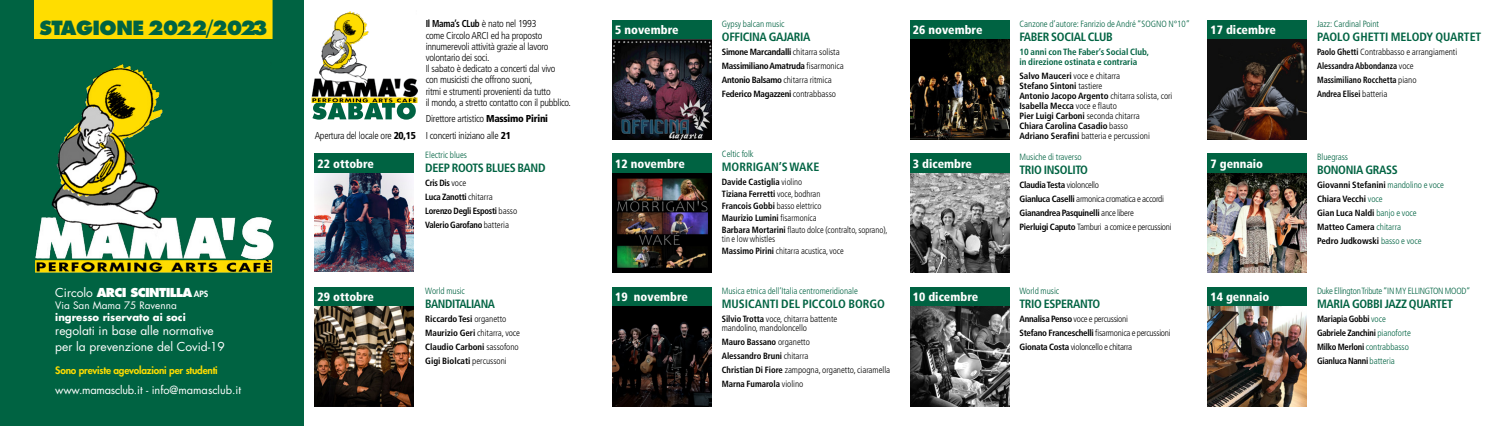
<style>
.page{position:relative;width:1494px;height:426px;background:#fff}
.page>*{position:absolute;margin:0;border:0;box-sizing:border-box;transform-origin:0 0}
.t1{font:800 19px "Futura Std";letter-spacing:-.025em;color:#006342}
.t2{font:700 condensed 12px "Frutiger LT Std";letter-spacing:-.03em;color:#006342}
.t3{font:900 condensed 12px "Frutiger LT Std";color:#fff}
.t4{font:700 condensed 12px "Frutiger LT Std";letter-spacing:-.005em;color:#006342}
.t5{font:12px/16px "Futura Std";color:#fff}
.t6{font:800 12px "Futura Std";letter-spacing:-.05em;color:#fff}
.t7{font:11px "Futura Std";color:#fff}
.t8{font:300 condensed 10px/11.2px "Frutiger LT Std";letter-spacing:-.025em;color:#000}
.t9{font:800 10px "Futura Std";letter-spacing:-.02em;color:#fd0}
.t10{font:700 10px "Futura Std";color:#fff}
.t11{font:10px "Futura Std";color:#fff}
.t12{font:700 condensed 9px/14px "Frutiger LT Std";letter-spacing:-.005em;color:#000}
.t13{font:300 condensed 9px/14px "Frutiger LT Std";letter-spacing:-.02em;color:#000}
.t14{font:300 condensed 9px/12px "Frutiger LT Std";color:#000;scale:.96 1}
.t15{font:300 condensed 9px "Frutiger LT Std";color:#006342}
.t16{font:700 condensed 9px/14px "Frutiger LT Std";letter-spacing:-.03em;color:#000;scale:.96 1}
.t17{font:700 condensed 9px/14px "Frutiger LT Std";letter-spacing:-.03em;color:#000}
.t18{font:700 condensed 9px/14px "Frutiger LT Std";letter-spacing:-.005em;color:#000;scale:.96 1}
.t19{font:700 condensed 9px/14px "Frutiger LT Std";letter-spacing:-.005em;color:#000;scale:.9 1}
.t20{font:700 condensed 9px/10px "Frutiger LT Std";letter-spacing:-.005em;color:#006342}
.t21{font:300 condensed 9px/9px "Frutiger LT Std";color:#000}
.t22{font:300 condensed 9px "Frutiger LT Std";letter-spacing:-.025em;color:#006342}
.s1{font-weight:400}
.s2{font-size:8.4px}
.s3{font-weight:700}
.s4{font-stretch:normal}
.s5{font-weight:900}
.s6{font-weight:300}
.s7{font-weight:300;color:#006342}
</style>
<div class="page">
<div style="left:0;top:0;width:303px;height:425px;background:#006342"></div>
<div style="left:35px;top:0;width:238px;height:38px;background:#fd0"></div>
<div style="left:612px;top:153px;width:99px;height:20px;background:#006342"></div>
<img style="left:612px;top:173px;width:99px;height:99px">
<div style="left:1208px;top:286px;width:99px;height:20px;background:#006342"></div>
<img style="left:1208px;top:306px;width:99px;height:99px">
<div style="left:1208px;top:153px;width:99px;height:20px;background:#006342"></div>
<img style="left:1208px;top:173px;width:99px;height:99px">
<div style="left:1208px;top:20px;width:99px;height:20px;background:#006342"></div>
<img style="left:1208px;top:40px;width:99px;height:99px">
<div style="left:910px;top:153px;width:99px;height:20px;background:#006342"></div>
<img style="left:910px;top:173px;width:99px;height:99px">
<img style="left:315px;top:173px;width:99px;height:98px">
<div style="left:315px;top:153px;width:99px;height:20px;background:#006342"></div>
<div style="left:315px;top:286px;width:99px;height:20px;background:#006342"></div>
<img style="left:315px;top:306px;width:99px;height:99px">
<svg style="left:312px;top:102px;width:104px;height:17px"></svg>
<img style="left:311px;top:11px;width:106px;height:91px">
<div style="left:612px;top:286px;width:99px;height:20px;background:#006342"></div>
<img style="left:612px;top:306px;width:99px;height:99px">
<div style="left:910px;top:20px;width:99px;height:20px;background:#006342"></div>
<img style="left:910px;top:40px;width:99px;height:99px">
<img style="left:35px;top:64px;width:237px;height:208px">
<div style="left:612px;top:20px;width:99px;height:20px;background:#006342"></div>
<img style="left:612px;top:40px;width:99px;height:99px">
<div style="left:910px;top:286px;width:99px;height:20px;background:#006342"></div>
<img style="left:910px;top:306px;width:99px;height:99px">
<h1 class="t1" style="left:39px;top:16px;width:230px">STAGIONE 2022/2023</h1>
<h2 class="t6" style="left:55px;top:284px;width:155px"><span class="s1">Circolo</span> ARCI SCINTILLA <span class="s2">aps</span></h2>
<p class="t11" style="left:55px;top:298px;width:123px">Via San Mama 75 Ravenna</p>
<p class="t10" style="left:55px;top:310px;width:132px">ingresso riservato ai soci</p>
<h2 class="t5" style="left:55px;top:322px;width:171px">regolati in base alle normative per la prevenzione del Covid-19</h2>
<p class="t9" style="left:55px;top:363px;width:164px">Sono previste agevolazioni per studenti</p>
<p class="t7" style="left:55px;top:382px;width:187px">www.mamasclub.it - info@mamasclub.it</p>
<p class="t8" style="left:426px;top:18px;width:147px"><span class="s3">Il Mama’s CLub</span> <span class="s4">è</span> nato nel 1993<br>come Circolo ARCI ed ha proposto innumerevoli attività grazie al lavoro volontario dei soci.<br>Il sabato è dedicato a concerti dal vivo<br>con musicisti che offrono suoni,<br>ritmi e strumenti provenienti da tutto<br>il mondo, a stretto contatto con il pubblico.</p>
<p class="t8" style="left:315px;top:111px;width:235px;line-height:16.4px;text-indent:111px">Direttore artistico <span class="s5">Massimo Pirini<br></span>Apertura del locale ore <span class="s5">20,15</span> I concerti iniziano alle <span class="s5">21</span></p>
<p class="t15" style="left:722px;top:18px;width:64px">Gypsy balcan music</p>
<h2 class="t2" style="left:722px;top:29px;width:90px">OFFICINA GAJARIA</h2>
<p class="t17" style="left:722px;top:44px;width:123px">Simone Marcandalli <span class="s6">chitarra solista </span>Massimiliano Amatruda <span class="s6">fisarmonica </span>Antonio Balsamo <span class="s6">chitarra ritmica </span>Federico Magazzeni <span class="s6">contrabbasso</span></p>
<h2 class="t3" style="left:615px;top:23px;width:65px">5 novembre</h2>
<h2 class="t3" style="left:913px;top:23px;width:71px">26 novembre</h2>
<h2 class="t3" style="left:317px;top:156px;width:58px">22 ottobre</h2>
<p class="t15" style="left:425px;top:149px;width:43px">Electric blues</p>
<h2 class="t2" style="left:425px;top:160px;width:122px">DEEP ROOTS BLUES BAND</h2>
<p class="t16" style="left:425px;top:175px;width:97px">Cris Dis <span class="s6">voce<br></span>Luca Zanotti <span class="s6">chitarra<br></span>Lorenzo Degli Esposti <span class="s6">basso<br></span>Valerio Garofano <span class="s6">batteria</span></p>
<h2 class="t3" style="left:615px;top:156px;width:71px">12 novembre</h2>
<p class="t15" style="left:425px;top:285px;width:41px">World music</p>
<h2 class="t2" style="left:425px;top:296px;width:71px">BANDITALIANA</h2>
<p class="t12" style="left:425px;top:311px;width:96px">Riccardo Tesi <span class="s6">organetto<br></span>Maurizio Geri <span class="s6">chitarra, voce<br></span>Claudio Carboni <span class="s6">sassofono<br></span>Gigi Biolcati <span class="s6">percussoni</span></p>
<h2 class="t3" style="left:317px;top:289px;width:58px">29 ottobre</h2>
<h2 class="t3" style="left:615px;top:289px;width:74px">19 novembre</h2>
<p class="t15" style="left:722px;top:149px;width:33px">Celtic folk</p>
<h2 class="t4" style="left:722px;top:160px;width:99px">MORRIGAN’S WAKE</h2>
<p class="t14" style="left:722px;top:176px;width:174px"><span class="s3">Davide Castiglia</span> violino<br><span class="s3">Tiziana Ferretti</span> voce, bodhran<br><span class="s3">Francois Gobbi</span> basso elettrico<br><span class="s3">Maurizio Lumini</span> fisarmoníca<br><span class="s3">Barbara Mortarini</span> flauto dolce (contralto, soprano),</p>
<p class="t14" style="left:722px;top:233px;width:128px">tin e low whistles<br><span class="s3">Massimo Pirini</span> chitarra acustica, voce</p>
<p class="t15" style="left:722px;top:285px;width:138px">Musica etnica dell’Italia centromeridionale</p>
<h2 class="t4" style="left:722px;top:296px;width:165px">MUSICANTI DEL PICCOLO BORGO</h2>
<p class="t21" style="left:722px;top:314px;width:117px"><span class="s3">Silvio Trotta</span> voce, chitarra battente mandolino, mandoloncello</p>
<p class="t18" style="left:722px;top:334px;width:177px">Mauro Bassano <span class="s6">organetto<br></span>Alessandro Bruni <span class="s6">chitarra<br></span>Christian Di Fiore <span class="s6">zampogna, organetto, ciaramella<br></span>Marna Fumarola <span class="s6">violino</span></p>
<h2 class="t3" style="left:913px;top:156px;width:61px">3 dicembre</h2>
<h2 class="t3" style="left:913px;top:289px;width:67px">10 dicembre</h2>
<p class="t15" style="left:1019px;top:18px;width:172px">Canzone d’autore: Fanrizio de André “SOGNO N°10”</p>
<h2 class="t2" style="left:1019px;top:29px;width:95px">FABER SOCIAL CLUB</h2>
<p class="t20" style="left:1019px;top:46px;width:131px">10 anni con The Faber’s Social Club, in direzione ostinata e contraria</p>
<p class="t12" style="left:1019px;top:70px;width:155px;line-height:10px">Salvo Mauceri <span class="s6">voce e chitarra<br></span>Stefano Sintoni <span class="s6">tastiere<br></span>Antonio Jacopo Argento <span class="s6">chitarra solista, cori </span>Isabella Mecca <span class="s6">voce e flauto<br></span>Pier Luigi Carboni <span class="s6">seconda chitarra<br></span>Chiara Carolina Casadio <span class="s6">basso<br></span>Adriano Serafini <span class="s6">batteria e percussioni</span></p>
<p class="t15" style="left:1019px;top:152px;width:64px">Musiche di traverso</p>
<h2 class="t2" style="left:1019px;top:163px;width:70px">TRIO INSOLITO</h2>
<p class="t13" style="left:1019px;top:178px;width:154px"><span class="s3">Claudia Testa</span> violoncello<br><span class="s3">Gianluca Caselli</span> armonica cromatica e accordi <span class="s3">Gianandrea Pasquinelli</span> ance libere<br><span class="s3">Pierluigi Caputo</span> Tamburi a cornice e percussioni</p>
<p class="t15" style="left:1019px;top:285px;width:41px">World music</p>
<h2 class="t2" style="left:1019px;top:296px;width:82px">TRIO ESPERANTO</h2>
<p class="t13" style="left:1019px;top:311px;width:153px"><span class="s3">Annalisa Penso</span> voce e percussioni<br><span class="s3">Stefano Franceschelli</span> fisarmonica e percussioni<br><span class="s3">Gionata Costa</span> violoncello e chitarra</p>
<h2 class="t3" style="left:1210px;top:23px;width:67px">17 dicembre</h2>
<h2 class="t3" style="left:1210px;top:156px;width:54px">7 gennaio</h2>
<h2 class="t3" style="left:1210px;top:289px;width:60px">14 gennaio</h2>
<p class="t15" style="left:1317px;top:18px;width:64px">Jazz: Cardinal Point</p>
<h2 class="t4" style="left:1317px;top:29px;width:166px">PAOLO GHETTI MELODY QUARTET</h2>
<p class="t19" style="left:1317px;top:44px;width:157px">Paolo Ghetti <span class="s6">Contrabbasso e arrangiamenti<br></span>Alessandra Abbondanza <span class="s6">voce<br></span>Massimiliano Rocchetta <span class="s6">piano<br></span>Andrea Elisei <span class="s6">batteria</span></p>
<p class="t15" style="left:1317px;top:152px;width:33px">Bluegrass</p>
<h2 class="t2" style="left:1317px;top:163px;width:82px">BONONIA GRASS</h2>
<p class="t12" style="left:1317px;top:178px;width:128px">Giovanni Stefanini <span class="s7">mandolino e voce<br></span>Chiara Vecchi <span class="s7">voce<br></span>Gian Luca Naldi <span class="s7">banjo e voce<br></span>Matteo Camera <span class="s7">chitarra<br></span>Pedro Judkowski <span class="s7">basso e voce</span></p>
<p class="t22" style="left:1317px;top:285px;width:155px">Duke Ellington Tribute “IN MY ELLINGTON MOOD“</p>
<h2 class="t2" style="left:1317px;top:296px;width:137px">MARIA GOBBI JAZZ QUARTET</h2>
<p class="t16" style="left:1317px;top:311px;width:99px">Mariapia Gobbi <span class="s7">voce<br></span>Gabriele Zanchini <span class="s7">pianoforte<br></span>Milko Merloni <span class="s7">contrabbasso<br></span>Gianluca Nanni <span class="s7">batteria</span></p>
</div>
